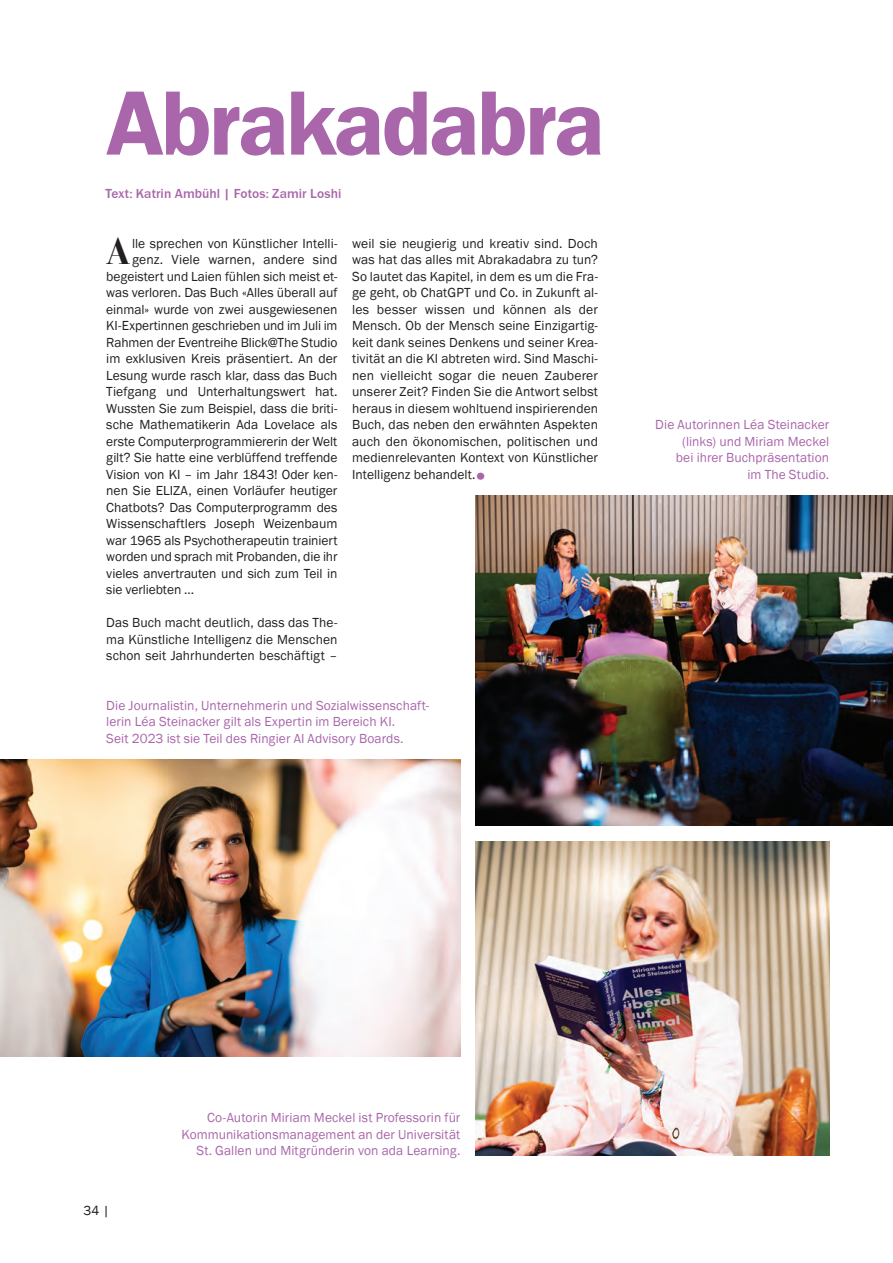
<style>
.page{position:relative;width:893px;height:1263px;background:#fff}
.page>*{position:absolute;margin:0;border:0;box-sizing:border-box;transform-origin:0 0}
.t1{font:900 94.5px "Ringier";letter-spacing:-.035em;color:#a966aa}
.t2{font:700 45px "Bauer Bodoni Pro 1";color:#a966aa}
.t3{font:700 36.9px "Bauer Bodoni Pro 1";color:#231f20}
.t4{font:13.5px/16.5px "Ringier";letter-spacing:-.005em;color:#231f20;text-align:justify}
.t5{font:13.5px/16.5px "Ringier";letter-spacing:.005em;color:#a966aa;text-align:right}
.t6{font:700 13.5px "Ringier";letter-spacing:.005em;color:#a966aa}
</style>
<div class="page">
<img style="left:0;top:759px;width:460px;height:297px">
<img style="left:475px;top:842px;width:354px;height:313px">
<img style="left:475px;top:495px;width:418px;height:330px">
<h1 class="t1" style="left:106px;top:65px;width:501px">Abrakadabra</h1>
<p class="t6" style="left:106px;top:185px;width:237px">Text: Katrin Ambühl | Fotos: Zamir Loshi</p>
<h3 class="t3" style="left:106px;top:228px;width:26px">A</h3>
<p class="t4" style="left:132px;top:234px;width:207px">lle sprechen von Künstlicher Intelli-</p>
<p class="t4" style="left:132px;top:251px;width:207px">genz. Viele warnen, andere sind</p>
<p class="t4" style="left:106px;top:267px;width:233px">begeistert und Laien fühlen sich meist et-</p>
<p class="t4" style="left:106px;top:284px;width:233px">was verloren. Das Buch «Alles überall auf</p>
<p class="t4" style="left:106px;top:300px;width:233px">einmal» wurde von zwei ausgewiesenen</p>
<p class="t4" style="left:106px;top:317px;width:233px">KI-Expertinnen geschrieben und im Juli im</p>
<p class="t4" style="left:106px;top:333px;width:233px">Rahmen der Eventreihe Blick@The Studio</p>
<p class="t4" style="left:106px;top:350px;width:233px">im exklusiven Kreis präsentiert. An der</p>
<p class="t4" style="left:106px;top:366px;width:233px">Lesung wurde rasch klar, dass das Buch</p>
<p class="t4" style="left:106px;top:383px;width:233px">Tiefgang und Unterhaltungswert hat.</p>
<p class="t4" style="left:106px;top:399px;width:233px">Wussten Sie zum Beispiel, dass die briti-</p>
<p class="t4" style="left:106px;top:416px;width:233px">sche Mathematikerin Ada Lovelace als</p>
<p class="t4" style="left:106px;top:432px;width:233px">erste Computerprogrammiererin der Welt</p>
<p class="t4" style="left:106px;top:449px;width:233px">gilt? Sie hatte eine verblüffend treffende</p>
<p class="t4" style="left:106px;top:465px;width:233px">Vision von KI – im Jahr 1843! Oder ken-</p>
<p class="t4" style="left:106px;top:482px;width:233px">nen Sie ELIZA, einen Vorläufer heutiger</p>
<p class="t4" style="left:106px;top:498px;width:233px">Chatbots? Das Computerprogramm des</p>
<p class="t4" style="left:106px;top:515px;width:233px">Wissenschaftlers Joseph Weizenbaum</p>
<p class="t4" style="left:106px;top:531px;width:233px">war 1965 als Psychotherapeutin trainiert</p>
<p class="t4" style="left:106px;top:548px;width:233px">worden und sprach mit Probanden, die ihr</p>
<p class="t4" style="left:106px;top:564px;width:233px">vieles anvertrauten und sich zum Teil in</p>
<p class="t4" style="left:106px;top:581px;width:90px">sie verliebten …</p>
<p class="t4" style="left:106px;top:614px;width:233px">Das Buch macht deutlich, dass das The&shy;ma Künstliche Intelligenz die Menschen schon seit Jahrhunderten beschäftigt –</p>
<p class="t4" style="left:352px;top:234px;width:247px">weil sie neugierig und kreativ sind. Doch was hat das alles mit Abrakadabra zu tun?<br>So lautet das Kapitel, in dem es um die Fra&shy;ge geht, ob ChatGPT und Co. in Zukunft al&shy;les besser wissen und können als der Mensch. Ob der Mensch seine Einzigartig&shy;keit dank seines Denkens und seiner Krea&shy;tivität an die KI abtreten wird. Sind Maschi&shy;nen vielleicht sogar die neuen Zauberer unserer Zeit? Finden Sie die Antwort selbst heraus in diesem wohltuend inspirierenden Buch, das neben den erwähnten Aspekten auch den ökonomischen, politischen und medienrelevanten Kontext von Künstlicher Intelligenz behandelt.</p>
<h2 class="t2" style="left:474px;top:434px;width:14px">.</h2>
<p class="t5" style="left:106px;top:696px;width:324px;text-align:left">Die Journalistin, Unternehmerin und Sozialwissenschaft&shy;lerin Léa Steinacker gilt als Expertin im Bereich KI.<br>Seit 2023 ist sie Teil des Ringier AI Advisory Boards.</p>
<p class="t5" style="left:655px;top:416px;width:175px">Die Autorinnen Léa Steinacker (links) und Miriam Meckel<br>bei ihrer Buchpräsentation<br>im The Studio.</p>
<p class="t4" style="left:83px;top:1201px;width:28px">34 |</p>
<p class="t5" style="left:181px;top:1109px;width:280px">Co-Autorin Miriam Meckel ist Professorin für<br>Kommunikationsmanagement an der Universität<br>St. Gallen und Mitgründerin von ada Learning.</p>
</div>
